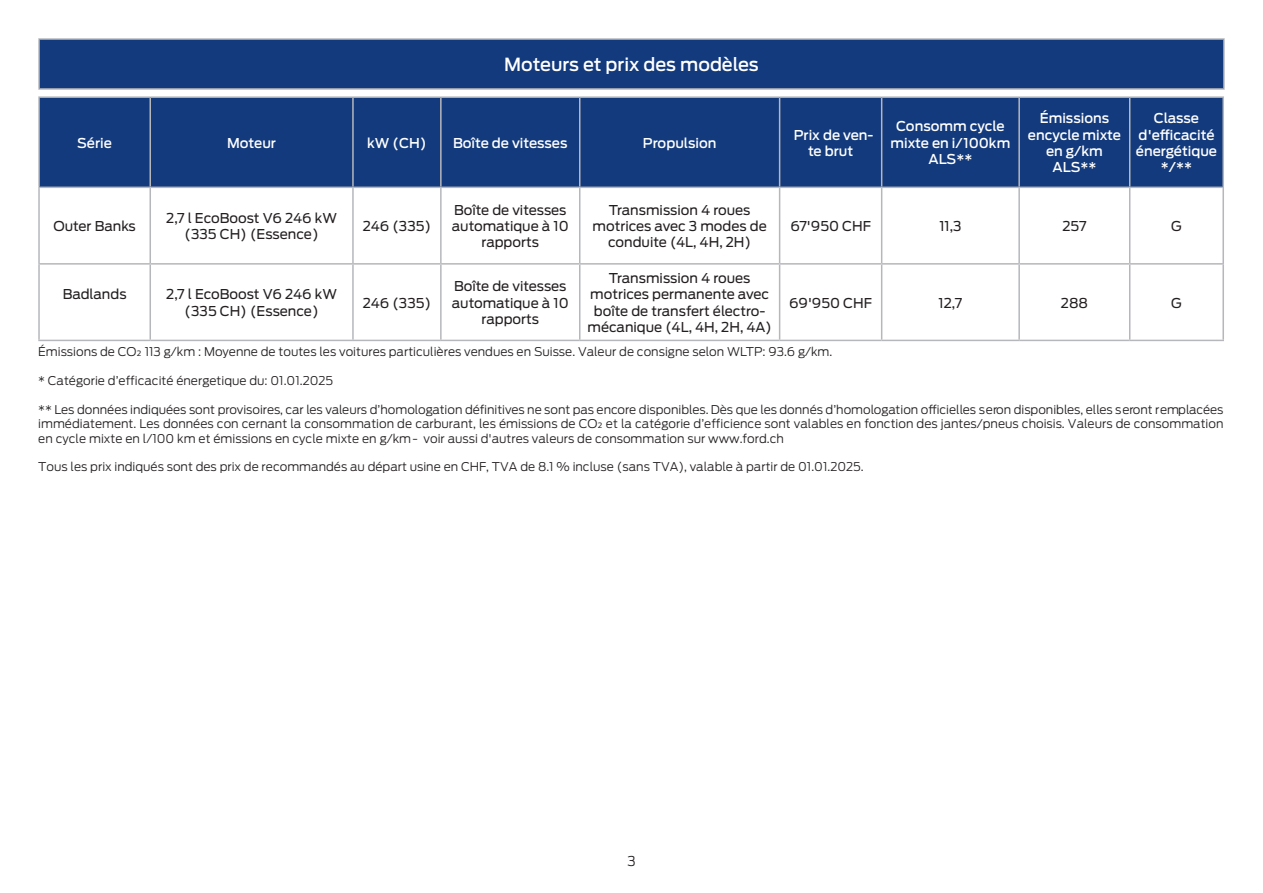
<style>
.page{position:relative;width:1263px;height:893px;background:#fff}
.page>*{position:absolute;margin:0;border:0;box-sizing:border-box;transform-origin:0 0}
.t1{font:500 18px "Ford Antenna";color:#fff}
.t2{font:13.5px/16.2px "Ford Antenna";color:#231f20;text-align:center}
.t3{font:500 13.5px/16.2px "Ford Antenna";color:#fff;text-align:center}
.t4{font:300 13.5px "Ford Antenna";color:#231f20}
.t5{font:300 12px/14.4px "Ford Antenna";color:#231f20;text-align:justify}
</style>
<div class="page">
<div style="left:39px;top:39px;width:1185px;height:50px;background:#133a7c"></div>
<hr style="left:38px;top:38px;width:1187px;height:2px;background:#b6b7bb">
<hr style="left:38px;top:40px;width:2px;height:48px;background:#b6b7bb">
<hr style="left:1223px;top:40px;width:2px;height:48px;background:#b6b7bb">
<hr style="left:38px;top:88px;width:1187px;height:2px;background:#b6b7bb">
<div style="left:40px;top:98px;width:1182px;height:89px;background:#133a7c"></div>
<svg style="left:40px;top:188px;width:1182px;height:152px"></svg>
<hr style="left:352px;top:188px;width:2px;height:75px;background:#b6b7bb">
<hr style="left:440px;top:188px;width:2px;height:75px;background:#b6b7bb">
<hr style="left:579px;top:188px;width:1px;height:75px;background:#b6b7bb">
<hr style="left:779px;top:188px;width:1px;height:75px;background:#b6b7bb">
<hr style="left:881px;top:188px;width:1px;height:75px;background:#b6b7bb">
<hr style="left:1018px;top:188px;width:2px;height:75px;background:#b6b7bb">
<hr style="left:1129px;top:188px;width:1px;height:75px;background:#b6b7bb">
<hr style="left:1222px;top:188px;width:2px;height:75px;background:#b6b7bb">
<hr style="left:150px;top:263px;width:203px;height:2px;background:#b6b7bb">
<hr style="left:353px;top:263px;width:88px;height:2px;background:#b6b7bb">
<hr style="left:440px;top:265px;width:2px;height:75px;background:#b6b7bb">
<hr style="left:580px;top:263px;width:200px;height:2px;background:#b6b7bb">
<hr style="left:579px;top:265px;width:1px;height:75px;background:#b6b7bb">
<hr style="left:780px;top:263px;width:102px;height:2px;background:#b6b7bb">
<hr style="left:779px;top:265px;width:1px;height:75px;background:#b6b7bb">
<hr style="left:881px;top:265px;width:1px;height:75px;background:#b6b7bb">
<hr style="left:1018px;top:265px;width:2px;height:75px;background:#b6b7bb">
<hr style="left:1129px;top:265px;width:1px;height:75px;background:#b6b7bb">
<hr style="left:1222px;top:265px;width:2px;height:75px;background:#b6b7bb">
<hr style="left:38px;top:340px;width:112px;height:1px;background:#b6b7bb">
<hr style="left:353px;top:340px;width:88px;height:1px;background:#b6b7bb">
<hr style="left:580px;top:340px;width:200px;height:1px;background:#b6b7bb">
<hr style="left:780px;top:340px;width:102px;height:1px;background:#b6b7bb">
<hr style="left:441px;top:263px;width:139px;height:2px;background:#b6b7bb">
<hr style="left:441px;top:340px;width:139px;height:1px;background:#b6b7bb">
<hr style="left:352px;top:265px;width:2px;height:75px;background:#b6b7bb">
<hr style="left:150px;top:340px;width:203px;height:1px;background:#b6b7bb">
<hr style="left:38px;top:188px;width:2px;height:75px;background:#b6b7bb">
<hr style="left:149px;top:188px;width:2px;height:75px;background:#b6b7bb">
<hr style="left:38px;top:263px;width:112px;height:2px;background:#b6b7bb">
<hr style="left:38px;top:265px;width:2px;height:75px;background:#b6b7bb">
<hr style="left:149px;top:265px;width:2px;height:75px;background:#b6b7bb">
<hr style="left:38px;top:98px;width:2px;height:89px;background:#b6b7bb">
<hr style="left:149px;top:98px;width:2px;height:89px;background:#b6b7bb">
<hr style="left:352px;top:98px;width:2px;height:89px;background:#b6b7bb">
<hr style="left:440px;top:98px;width:2px;height:89px;background:#b6b7bb">
<hr style="left:579px;top:98px;width:1px;height:89px;background:#b6b7bb">
<hr style="left:779px;top:98px;width:1px;height:89px;background:#b6b7bb">
<hr style="left:881px;top:98px;width:1px;height:89px;background:#b6b7bb">
<hr style="left:1018px;top:98px;width:2px;height:89px;background:#b6b7bb">
<hr style="left:1129px;top:98px;width:1px;height:89px;background:#b6b7bb">
<hr style="left:1222px;top:98px;width:2px;height:89px;background:#b6b7bb">
<hr style="left:38px;top:187px;width:112px;height:1px;background:#b6b7bb">
<hr style="left:150px;top:187px;width:203px;height:1px;background:#b6b7bb">
<hr style="left:353px;top:187px;width:88px;height:1px;background:#b6b7bb">
<hr style="left:441px;top:187px;width:139px;height:1px;background:#b6b7bb">
<hr style="left:580px;top:187px;width:200px;height:1px;background:#b6b7bb">
<hr style="left:780px;top:187px;width:102px;height:1px;background:#b6b7bb">
<hr style="left:882px;top:187px;width:137px;height:1px;background:#b6b7bb">
<hr style="left:1019px;top:187px;width:111px;height:1px;background:#b6b7bb">
<hr style="left:1130px;top:187px;width:94px;height:1px;background:#b6b7bb">
<hr style="left:882px;top:263px;width:137px;height:2px;background:#b6b7bb">
<hr style="left:1019px;top:263px;width:111px;height:2px;background:#b6b7bb">
<hr style="left:1130px;top:263px;width:94px;height:2px;background:#b6b7bb">
<hr style="left:882px;top:340px;width:137px;height:1px;background:#b6b7bb">
<hr style="left:1019px;top:340px;width:111px;height:1px;background:#b6b7bb">
<hr style="left:1130px;top:340px;width:94px;height:1px;background:#b6b7bb">
<hr style="left:38px;top:96px;width:112px;height:2px;background:#b6b7bb">
<hr style="left:150px;top:96px;width:203px;height:2px;background:#b6b7bb">
<hr style="left:353px;top:96px;width:88px;height:2px;background:#b6b7bb">
<hr style="left:441px;top:96px;width:139px;height:2px;background:#b6b7bb">
<hr style="left:580px;top:96px;width:200px;height:2px;background:#b6b7bb">
<hr style="left:780px;top:96px;width:102px;height:2px;background:#b6b7bb">
<hr style="left:882px;top:96px;width:137px;height:2px;background:#b6b7bb">
<hr style="left:1019px;top:96px;width:111px;height:2px;background:#b6b7bb">
<hr style="left:1130px;top:96px;width:94px;height:2px;background:#b6b7bb">
<h1 class="t1" style="left:504px;top:49px;width:256px">Moteurs et prix des modèles</h1>
<p class="t3" style="left:77px;top:133px;width:36px">Série</p>
<p class="t3" style="left:227px;top:133px;width:50px">Moteur</p>
<p class="t3" style="left:367px;top:133px;width:61px">kW (CH)</p>
<p class="t3" style="left:453px;top:133px;width:116px">Boîte de vitesses</p>
<p class="t3" style="left:643px;top:133px;width:75px">Propulsion</p>
<p class="t3" style="left:794px;top:125px;width:81px">Prix de ven&shy;te brut</p>
<p class="t3" style="left:890px;top:117px;width:121px">Consomm cycle mixte en i/100km<br>ALS**</p>
<p class="t3" style="left:1028px;top:109px;width:95px">Émissions encycle mixte en g/km<br>ALS**</p>
<p class="t3" style="left:1136px;top:109px;width:83px">Classe d'efficacité énergétique */**</p>
<p class="t2" style="left:53px;top:216px;width:84px">Outer Banks</p>
<p class="t2" style="left:166px;top:208px;width:172px">2,7 l EcoBoost V6 246 kW (335 CH) (Essence)</p>
<p class="t2" style="left:363px;top:216px;width:70px">246 (335)</p>
<p class="t2" style="left:452px;top:200px;width:118px">Boîte de vitesses automatique à 10 rapports</p>
<p class="t2" style="left:593px;top:200px;width:176px">Transmission 4 roues motrices avec 3 modes de conduite (4L, 4H, 2H)</p>
<p class="t2" style="left:790px;top:216px;width:82px">67'950 CHF</p>
<p class="t2" style="left:939px;top:216px;width:24px">11,3</p>
<p class="t2" style="left:1062px;top:216px;width:26px">257</p>
<p class="t2" style="left:1171px;top:216px;width:12px">G</p>
<p class="t2" style="left:452px;top:277px;width:118px">Boîte de vitesses automatique à 10 rapports</p>
<p class="t2" style="left:587px;top:269px;width:186px">Transmission 4 roues motrices permanente avec boîte de transfert électro&shy;mécanique (4L, 4H, 2H, 4A)</p>
<p class="t2" style="left:63px;top:285px;width:65px">Badlands</p>
<p class="t2" style="left:166px;top:285px;width:172px">2,7 l EcoBoost V6 246 kW (335 CH) (Essence)</p>
<p class="t2" style="left:363px;top:293px;width:70px">246 (335)</p>
<p class="t2" style="left:789px;top:293px;width:84px">69'950 CHF</p>
<p class="t2" style="left:938px;top:293px;width:25px">12,7</p>
<p class="t2" style="left:1061px;top:293px;width:29px">288</p>
<p class="t2" style="left:1171px;top:293px;width:12px">G</p>
<p class="t5" style="left:38px;top:343px;width:796px">Émissions de CO₂ 113 g/km : Moyenne de toutes les voitures particulières vendues en Suisse. Valeur de consigne selon WLTP: 93.6 g/km.</p>
<p class="t5" style="left:38px;top:372px;width:296px">* Catégorie d’efficacité énergetique du: 01.01.2025</p>
<p class="t5" style="left:38px;top:401px;width:1187px">** Les données indiquées sont provisoires, car les valeurs d’homologation définitives ne sont pas encore disponibles. Dès que les donnés d’homologation officielles seron disponibles, elles seront remplacées immédiatement. Les données con cernant la consommation de carburant, les émissions de CO₂ et la catégorie d’efficience sont valables en fonction des jantes/pneus choisis. Valeurs de consommation en cycle mixte en l/100 km et émissions en cycle mixte en g/km - voir aussi d'autres valeurs de consommation sur www.ford.ch</p>
<p class="t5" style="left:38px;top:458px;width:827px">Tous les prix indiqués sont des prix de recommandés au départ usine en CHF, TVA de 8.1 % incluse (sans TVA), valable à partir de 01.01.2025.</p>
<p class="t4" style="left:627px;top:849px;width:10px">3</p>
</div>
